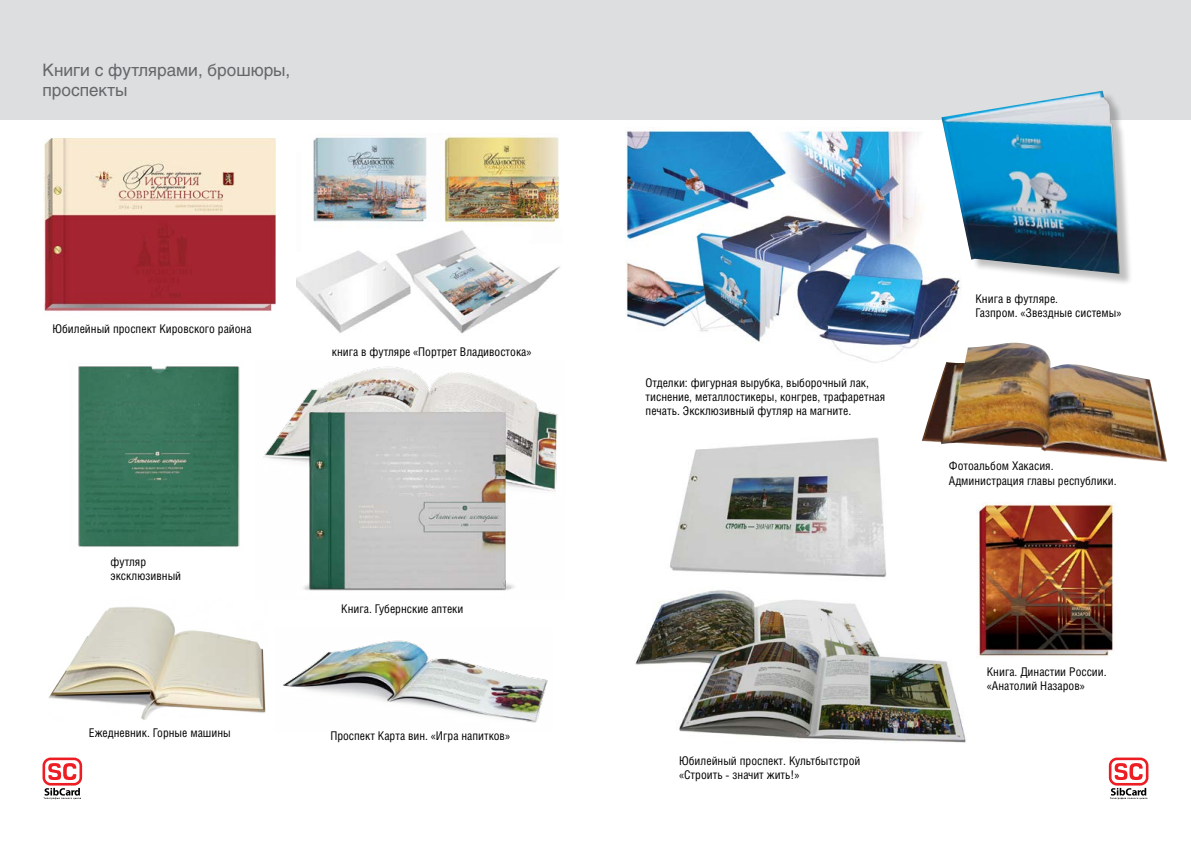
<style>
.page{position:relative;width:1191px;height:842px;background:#fff}
.page>*{position:absolute;margin:0;border:0;box-sizing:border-box;transform-origin:0 0}
.t1{font:17px/20.4px "Helios C";color:#656669}
.t2{font:12px/14.4px "Helios Cond C";color:#000}
.t3{font:12px/14.4px "Helios Cond";color:#000}
.s1{font-family:"Myriad Pro"}
.s2{font-family:"Helios Cond"}
.s3{font-family:"Helios Cond C"}
</style>
<div class="page">
<img style="left:625px;top:128px;width:337px;height:235px">
<div style="left:0;top:0;width:1191px;height:119px;background:#dddedf"></div>
<svg style="left:43px;top:757px;width:39px;height:42px"></svg>
<svg style="left:1108px;top:757px;width:40px;height:42px"></svg>
<img style="left:48px;top:607px;width:218px;height:113px">
<img style="left:43px;top:138px;width:233px;height:173px">
<img style="left:263px;top:366px;width:295px;height:225px">
<img style="left:283px;top:640px;width:265px;height:83px">
<img style="left:296px;top:136px;width:264px;height:198px">
<div style="left:943px;top:93px;width:190px;height:194px;background:#000;opacity:.25"></div>
<img style="left:941px;top:91px;width:179px;height:183px">
<img style="left:78px;top:366px;width:162px;height:181px">
<img style="left:635px;top:437px;width:331px;height:306px">
<img style="left:976px;top:502px;width:138px;height:156px">
<img style="left:921px;top:343px;width:246px;height:119px">
<h1 class="t1" style="left:43px;top:59px;width:249px">Книги с футлярами, брошюры, проспекты</h1>
<p class="t2" style="left:52px;top:321px;width:201px">Юбилейный проспект Кировского района</p>
<p class="t2" style="left:111px;top:554px;width:72px">футляр эксклюзивный</p>
<p class="t2" style="left:89px;top:725px;width:143px">Ежедневник. Горные машины</p>
<p class="t2" style="left:332px;top:345px;width:201px">книга в футляре <span class="s1">«</span>Портрет Владивостока<span class="s1">»</span></p>
<p class="t2" style="left:341px;top:601px;width:124px">Книга. Губернские аптеки</p>
<p class="t2" style="left:330px;top:728px;width:181px">Проспект Карта вин. <span class="s1">«</span>Игра напитков<span class="s1">»</span></p>
<p class="t2" style="left:645px;top:375px;width:225px">Отделки: фигурная вырубка, <span class="s2">выборочный лак,</span></p>
<p class="t3" style="left:645px;top:389px;width:241px">тиснение, металлостикеры, конгрев, трафаретная печать. Эксклюзивный футляр <span class="s3">на магните.</span></p>
<p class="t2" style="left:975px;top:291px;width:147px">Книга в футляре.<br>Газпром. <span class="s1">«</span>Звездные системы<span class="s1">»</span></p>
<p class="t3" style="left:948px;top:458px;width:169px">Фотоальбом Хакасия.<br>Администрация главы республики.</p>
<p class="t2" style="left:679px;top:753px;width:183px">Юбилейный проспект. Культбытстрой <span class="s1">«</span>Строить - значит жить!<span class="s1">»</span></p>
<p class="t2" style="left:986px;top:664px;width:121px">Книга. Династии России. <span class="s1">«</span>Анатолий Назаров<span class="s1">»</span></p>
</div>
